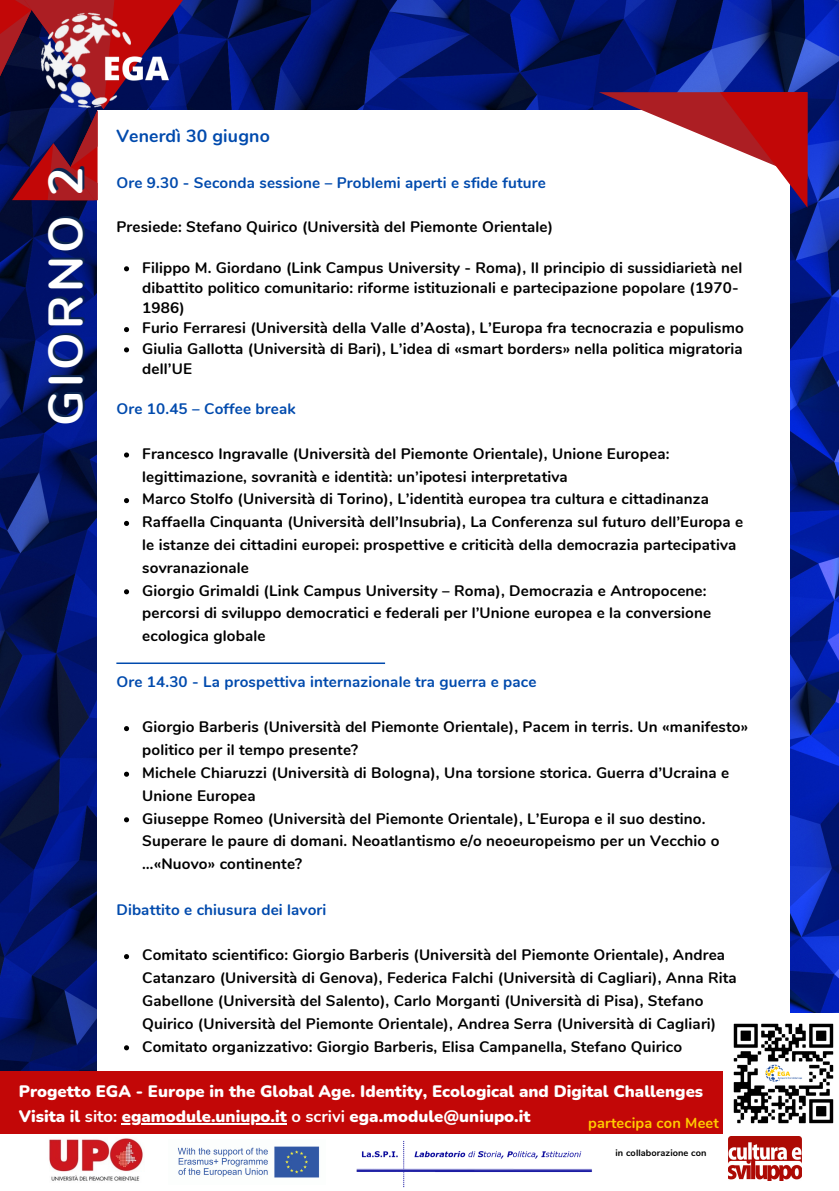
<style>
.page{position:relative;width:839px;height:1191px;background:#fff}
.page>*{position:absolute;margin:0;border:0;box-sizing:border-box;transform-origin:0 0}
.t1{font:700 48.2px "Nunito";letter-spacing:.07em;color:#fff}
.t2{font:700 17.6px "Nunito";letter-spacing:.01em;color:#004aad}
.t3{font:900 16.6px "Nunito";color:#fff}
.t4{font:700 15.2px/22.8px "Nunito";letter-spacing:.01em;color:#000}
.t5{font:700 15.2px "Nunito";letter-spacing:.01em;color:#004aad}
.t6{font:700 14.6px "Nunito";letter-spacing:.01em;color:#fc0}
.t7{font:700 9.2px "Nunito";letter-spacing:.01em;color:#000}
.s1{font-weight:700}
</style>
<div class="page">
<img style="left:0;top:0;width:838px;height:1071px">
<div style="left:97px;top:110px;width:692px;height:991px;background:#fff"></div>
<svg style="left:124px;top:266px;width:5px;height:5px"></svg>
<svg style="left:124px;top:327px;width:5px;height:5px"></svg>
<svg style="left:124px;top:347px;width:5px;height:5px"></svg>
<svg style="left:124px;top:452px;width:5px;height:6px"></svg>
<svg style="left:124px;top:498px;width:5px;height:5px"></svg>
<svg style="left:124px;top:521px;width:5px;height:5px"></svg>
<svg style="left:124px;top:589px;width:5px;height:5px"></svg>
<svg style="left:124px;top:726px;width:5px;height:5px"></svg>
<svg style="left:124px;top:772px;width:5px;height:5px"></svg>
<svg style="left:124px;top:817px;width:5px;height:5px"></svg>
<svg style="left:124px;top:954px;width:5px;height:5px"></svg>
<svg style="left:124px;top:1045px;width:5px;height:5px"></svg>
<svg style="left:599px;top:92px;width:208px;height:116px"></svg>
<svg style="left:0;top:0;width:276px;height:246px"></svg>
<img style="left:27px;top:0;width:153px;height:124px">
<img style="left:356px;top:1140px;width:236px;height:48px">
<img style="left:49px;top:1138px;width:94px;height:43px">
<img style="left:177px;top:1146px;width:143px;height:32px">
<img style="left:728px;top:1137px;width:73px;height:43px">
<div style="left:0;top:1071px;width:838px;height:62px;background:#c20707"></div>
<hr style="left:116px;top:663px;width:269px;height:1px;background:#004aad">
<img style="left:723px;top:1013px;width:115px;height:120px">
<hr style="left:122px;top:1123px;width:165px;height:1px;background:#fff">
<p class="t1" style="left:34px;top:426px;width:261px;rotate:-90deg">GIORNO 2</p>
<p class="t2" style="left:116px;top:124px;width:155px">Venerdì 30 giugno</p>
<p class="t5" style="left:116px;top:172px;width:431px">Ore 9.30 - Seconda sessione – Problemi aperti e sfide future</p>
<p class="t4" style="left:116px;top:216px;width:438px">Presiede: Stefano Quirico (Università del Piemonte Orientale)</p>
<p class="t4" style="left:142px;top:258px;width:601px;line-height:20.2px">Filippo M. Giordano (Link Campus University - Roma), Il principio di sussidiarietà nel dibattito politico comunitario: riforme istituzionali e partecipazione popolare (1970-<br>1986)</p>
<p class="t4" style="left:142px;top:317px;width:603px">Furio Ferraresi (Università della Valle d’Aosta), L’Europa fra tecnocrazia e populismo</p>
<p class="t4" style="left:142px;top:339px;width:602px;line-height:20.2px">Giulia Gallotta (Università di Bari), L’idea di «smart borders» nella politica migratoria dell’UE</p>
<p class="t5" style="left:116px;top:399px;width:181px">Ore 10.45 – Coffee break</p>
<p class="t4" style="left:142px;top:442px;width:528px">Francesco Ingravalle (Università del Piemonte Orientale), Unione Europea: legittimazione, sovranità e identità: un’ipotesi interpretativa</p>
<p class="t4" style="left:142px;top:488px;width:568px">Marco Stolfo (Università di Torino), L’identità europea tra cultura e cittadinanza</p>
<p class="t4" style="left:142px;top:511px;width:602px">Raffaella Cinquanta (Università dell’Insubria), La Conferenza sul futuro dell’Europa e le istanze dei cittadini europei: prospettive e criticità della democrazia partecipativa sovranazionale</p>
<p class="t4" style="left:142px;top:579px;width:570px">Giorgio Grimaldi (Link Campus University – Roma), Democrazia e Antropocene: percorsi di sviluppo democratici e federali per l’Unione europea e la conversione ecologica globale</p>
<p class="t5" style="left:116px;top:671px;width:421px">Ore 14.30 - La prospettiva internazionale tra guerra e pace</p>
<p class="t4" style="left:142px;top:716px;width:607px">Giorgio Barberis (Università del Piemonte Orientale), Pacem in terris. Un «manifesto» politico per il tempo presente?</p>
<p class="t4" style="left:142px;top:762px;width:588px">Michele Chiaruzzi (Università di Bologna), Una torsione storica. Guerra d’Ucraina e<br>Unione Europea</p>
<p class="t4" style="left:142px;top:807px;width:578px">Giuseppe Romeo (Università del Piemonte Orientale), L’Europa e il suo destino.<br>Superare le paure di domani. Neoatlantismo e/o neoeuropeismo per un Vecchio o …«Nuovo» continente?</p>
<p class="t5" style="left:116px;top:899px;width:211px">Dibattito e chiusura dei lavori</p>
<p class="t4" style="left:142px;top:944px;width:596px">Comitato scientifico: Giorgio Barberis (Università del Piemonte Orientale), Andrea Catanzaro (Università di Genova), Federica Falchi (Università di Cagliari), Anna Rita Gabellone (Università del Salento), Carlo Morganti (Università di Pisa), Stefano Quirico (Università del Piemonte Orientale), Andrea Serra (Università di Cagliari)</p>
<p class="t4" style="left:142px;top:1035px;width:541px">Comitato organizzativo: Giorgio Barberis, Elisa Campanella, Stefano Quirico</p>
<p class="t3" style="left:19px;top:1080px;width:685px">Progetto EGA - Europe in the Global Age. Identity, Ecological and Digital Challenges</p>
<p class="t3" style="left:19px;top:1105px;width:513px">Visita il <span class="s1">sito:</span> egamodule.uniupo.it <span class="s1">o scrivi</span> ega.module@uniupo.it</p>
<p class="t6" style="left:588px;top:1113px;width:132px">partecipa con Meet</p>
<p class="t7" style="left:615px;top:1146px;width:92px">in collaborazione con</p>
</div>
